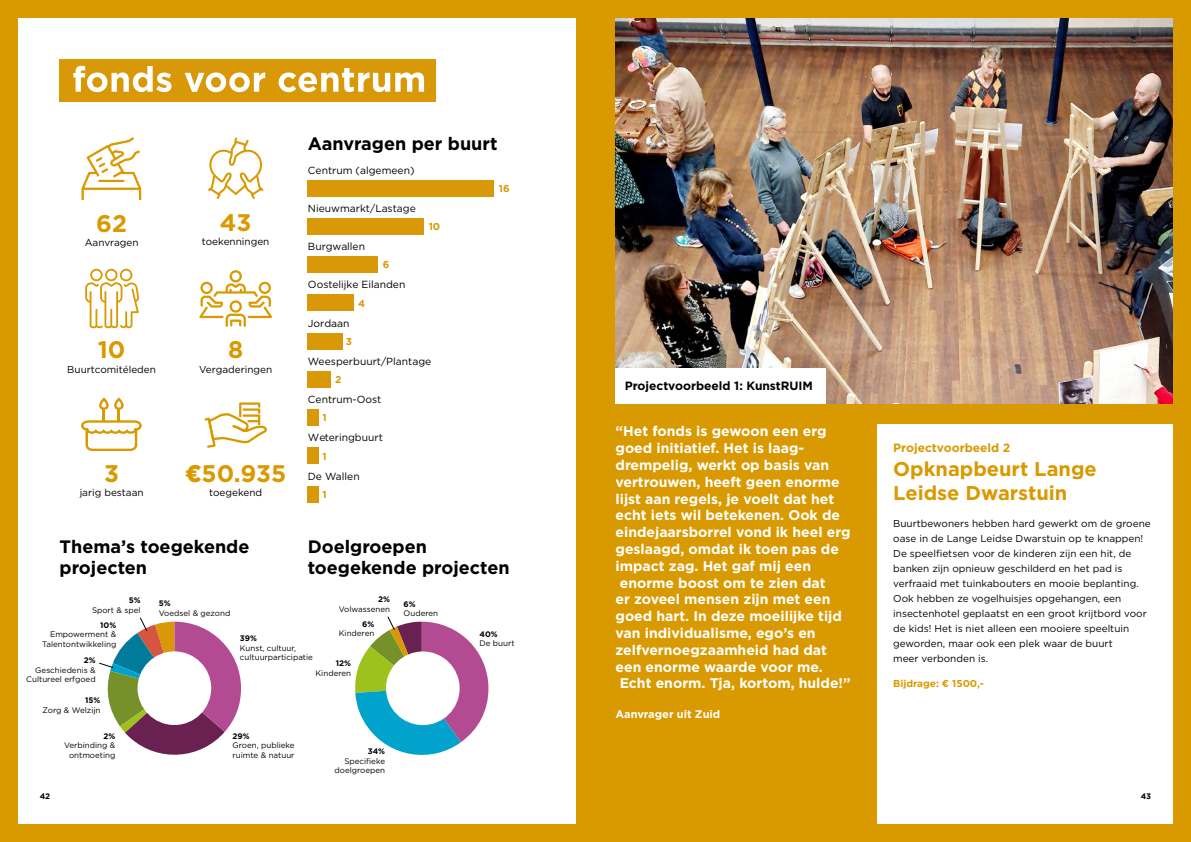
<style>
.page{position:relative;width:1191px;height:842px;background:#d99900}
.page>*{position:absolute;margin:0;border:0;box-sizing:border-box;transform-origin:0 0}
.t1{font:700 24px "Gotham";color:#d99900}
.t2{font:700 20px/24px "Gotham";color:#d99900}
.t3{font:700 18px/21.6px "Gotham";color:#000}
.t4{font:700 14px "Gotham";color:#fff}
.t5{font:700 12px "Gotham";color:#000}
.t6{font:700 12px "Gotham";color:#d99900}
.t7{font:700 11px "Gotham";color:#fff}
.t8{font:10.3px "Gotham";color:#000}
.t9{font:10px/15px "Gotham";color:#000}
.t10{font:700 10px "Gotham";color:#d99900}
.t11{font:8px/9.6px "Gotham";color:#000;text-align:right}
.t12{font:700 8px "Gotham";color:#000}
.s1{font-weight:900}
</style>
<div class="page">
<div style="left:18px;top:18px;width:557px;height:805px;background:#fff"></div>
<div style="left:60px;top:60px;width:376px;height:42px;background:#d99808"></div>
<svg style="left:73px;top:66px;width:98px;height:26px"></svg>
<svg style="left:185px;top:72px;width:80px;height:20px"></svg>
<svg style="left:279px;top:68px;width:145px;height:24px"></svg>
<svg style="left:208px;top:138px;width:56px;height:61px"></svg>
<svg style="left:85px;top:269px;width:54px;height:59px"></svg>
<svg style="left:199px;top:270px;width:73px;height:57px"></svg>
<svg style="left:81px;top:397px;width:61px;height:54px"></svg>
<svg style="left:81px;top:137px;width:61px;height:64px"></svg>
<svg style="left:204px;top:402px;width:63px;height:46px"></svg>
<div style="left:307px;top:180px;width:187px;height:16px;background:#d99808"></div>
<div style="left:307px;top:218px;width:117px;height:16px;background:#d99808"></div>
<div style="left:307px;top:257px;width:70px;height:16px;background:#d99808"></div>
<div style="left:307px;top:295px;width:47px;height:16px;background:#d99808"></div>
<div style="left:307px;top:333px;width:35px;height:16px;background:#d99808"></div>
<div style="left:307px;top:371px;width:24px;height:16px;background:#d99808"></div>
<div style="left:307px;top:410px;width:12px;height:16px;background:#d99808"></div>
<div style="left:307px;top:448px;width:12px;height:16px;background:#d99808"></div>
<div style="left:307px;top:486px;width:12px;height:16px;background:#d99808"></div>
<svg style="left:355px;top:616px;width:133px;height:139px"></svg>
<svg style="left:99px;top:617px;width:142px;height:138px"></svg>
<img style="left:615px;top:18px;width:557px;height:385px">
<div style="left:876px;top:424px;width:296px;height:399px;background:#fff"></div>
<div style="left:615px;top:368px;width:211px;height:35px;background:#fff"></div>
<h3 class="t3" style="left:308px;top:133px;width:191px">Aanvragen per buurt</h3>
<h1 class="t1" style="left:96px;top:207px;width:32px">62</h1>
<h1 class="t1" style="left:220px;top:207px;width:33px">43</h1>
<p class="t9" style="left:85px;top:235px;width:55px">Aanvragen</p>
<p class="t9" style="left:202px;top:234px;width:69px">toekenningen</p>
<h1 class="t1" style="left:98px;top:334px;width:29px">10</h1>
<h1 class="t1" style="left:228px;top:334px;width:17px">8</h1>
<p class="t9" style="left:67px;top:361px;width:90px">Buurtcomitéleden</p>
<p class="t9" style="left:199px;top:361px;width:75px">Vergaderingen</p>
<h1 class="t1" style="left:104px;top:457px;width:16px">3</h1>
<h1 class="t1" style="left:185px;top:457px;width:102px"><span class="s1">€</span>50.935</h1>
<p class="t9" style="left:80px;top:485px;width:65px">jarig bestaan</p>
<p class="t9" style="left:209px;top:485px;width:54px">toegekend</p>
<p class="t8" style="left:308px;top:163px;width:108px">Centrum (algemeen)</p>
<p class="t8" style="left:308px;top:202px;width:109px">Nieuwmarkt/Lastage</p>
<p class="t8" style="left:308px;top:240px;width:59px">Burgwallen</p>
<p class="t10" style="left:383px;top:258px;width:8px">6</p>
<p class="t8" style="left:308px;top:278px;width:99px">Oostelijke Eilanden</p>
<p class="t8" style="left:308px;top:316px;width:43px">Jordaan</p>
<p class="t10" style="left:358px;top:296px;width:8px">4</p>
<p class="t10" style="left:346px;top:334px;width:8px">3</p>
<p class="t10" style="left:429px;top:220px;width:13px">10</p>
<p class="t8" style="left:308px;top:355px;width:125px">Weesperbuurt/Plantage</p>
<p class="t10" style="left:335px;top:373px;width:8px">2</p>
<p class="t8" style="left:308px;top:393px;width:75px">Centrum-Oost</p>
<p class="t10" style="left:322px;top:411px;width:6px">1</p>
<p class="t8" style="left:308px;top:431px;width:76px">Weteringbuurt</p>
<p class="t10" style="left:322px;top:450px;width:6px">1</p>
<p class="t8" style="left:308px;top:469px;width:53px">De Wallen</p>
<p class="t10" style="left:322px;top:488px;width:6px">1</p>
<p class="t10" style="left:499px;top:182px;width:12px">16</p>
<h3 class="t3" style="left:60px;top:535px;width:191px">Thema’s toegekende projecten</h3>
<h3 class="t3" style="left:308px;top:535px;width:203px">Doelgroepen toegekende projecten</h3>
<p class="t12" style="left:129px;top:595px;width:13px">5%</p>
<p class="t11" style="left:92px;top:605px;width:50px">Sport &amp; spel</p>
<p class="t12" style="left:159px;top:598px;width:13px">5%</p>
<p class="t11" style="left:159px;top:608px;width:73px">Voedsel &amp; gezond</p>
<p class="t12" style="left:378px;top:594px;width:13px">2%</p>
<p class="t11" style="left:339px;top:604px;width:53px">Volwassenen</p>
<p class="t12" style="left:362px;top:618px;width:14px">6%</p>
<p class="t11" style="left:339px;top:628px;width:37px">Kinderen</p>
<p class="t12" style="left:100px;top:619px;width:18px">10%</p>
<p class="t11" style="left:42px;top:629px;width:76px">Empowerment &amp;<br>Talentontwikkeling</p>
<p class="t12" style="left:240px;top:633px;width:19px">39%</p>
<p class="t11" style="left:240px;top:643px;width:75px;text-align:left">Kunst, cultuur, cultuurparticipatie</p>
<p class="t12" style="left:84px;top:655px;width:13px">2%</p>
<p class="t11" style="left:26px;top:665px;width:71px">Geschiedenis &amp;<br>Cultureel erfgoed</p>
<p class="t12" style="left:336px;top:658px;width:17px">12%</p>
<p class="t11" style="left:315px;top:668px;width:37px">Kinderen</p>
<p class="t12" style="left:85px;top:695px;width:17px">15%</p>
<p class="t11" style="left:42px;top:705px;width:60px">Zorg &amp; Welzijn</p>
<p class="t12" style="left:40px;top:791px;width:12px">42</p>
<p class="t12" style="left:104px;top:730px;width:13px">2%</p>
<p class="t11" style="left:64px;top:740px;width:53px">Verbinding &amp; ontmoeting</p>
<p class="t12" style="left:233px;top:730px;width:19px">29%</p>
<p class="t11" style="left:233px;top:740px;width:64px;text-align:left">Groen, publieke ruimte &amp; natuur</p>
<p class="t12" style="left:368px;top:746px;width:19px">34%</p>
<p class="t11" style="left:334px;top:756px;width:52px">Specifieke doelgroepen</p>
<p class="t12" style="left:403px;top:598px;width:14px">6%</p>
<p class="t11" style="left:403px;top:608px;width:36px">Ouderen</p>
<p class="t12" style="left:479px;top:628px;width:20px">40%</p>
<p class="t11" style="left:479px;top:638px;width:37px">De buurt</p>
<p class="t5" style="left:624px;top:378px;width:190px">Projectvoorbeeld 1: KunstRUIM</p>
<h3 class="t4" style="left:615px;top:422px;width:212px">“Het fonds is gewoon een erg</h3>
<h3 class="t4" style="left:615px;top:439px;width:189px">goed initiatief. Het is laag-</h3>
<h3 class="t4" style="left:615px;top:456px;width:215px">drempelig, werkt op basis van</h3>
<h3 class="t4" style="left:615px;top:472px;width:226px">vertrouwen, heeft geen enorme</h3>
<h3 class="t4" style="left:615px;top:489px;width:220px">lijst aan regels, je voelt dat het</h3>
<h3 class="t4" style="left:615px;top:506px;width:226px">echt iets wil betekenen. Ook de</h3>
<h3 class="t4" style="left:615px;top:523px;width:236px">eindejaarsborrel vond ik heel erg</h3>
<h3 class="t4" style="left:615px;top:540px;width:225px">geslaagd, omdat ik toen pas de</h3>
<h3 class="t4" style="left:615px;top:556px;width:197px">impact zag. Het gaf mij een</h3>
<h3 class="t4" style="left:620px;top:573px;width:207px">enorme boost om te zien dat</h3>
<h3 class="t4" style="left:615px;top:590px;width:216px">er zoveel mensen zijn met een</h3>
<h3 class="t4" style="left:615px;top:607px;width:228px">goed hart. In deze moeilijke tijd</h3>
<h3 class="t4" style="left:615px;top:624px;width:202px">van individualisme, ego’s en</h3>
<h3 class="t4" style="left:615px;top:640px;width:213px">zelfvernoegzaamheid had dat</h3>
<h3 class="t4" style="left:615px;top:657px;width:209px">een enorme waarde voor me.</h3>
<h3 class="t4" style="left:620px;top:674px;width:232px">Echt enorm. Tja, kortom, hulde!”</h3>
<p class="t7" style="left:615px;top:707px;width:106px">Aanvrager uit Zuid</p>
<p class="t6" style="left:893px;top:440px;width:119px">Projectvoorbeeld 2</p>
<h2 class="t2" style="left:893px;top:457px;width:205px">Opknapbeurt Lange<br>Leidse Dwarstuin</h2>
<p class="t9" style="left:893px;top:516px;width:259px">Buurtbewoners hebben hard gewerkt om de groene oase in de Lange Leidse Dwarstuin op te knappen!<br>De speelfietsen voor de kinderen zijn een hit, de banken zijn opnieuw geschilderd en het pad is verfraaid met tuinkabouters en mooie beplanting.<br>Ook hebben ze vogelhuisjes opgehangen, een insectenhotel geplaatst en een groot krijtbord voor de kids! Het is niet alleen een mooiere speeltuin geworden, maar ook een plek waar de buurt<br>meer verbonden is.</p>
<p class="t10" style="left:893px;top:677px;width:92px">Bijdrage: € 1500,-</p>
<p class="t12" style="left:1140px;top:791px;width:12px">43</p>
</div>
